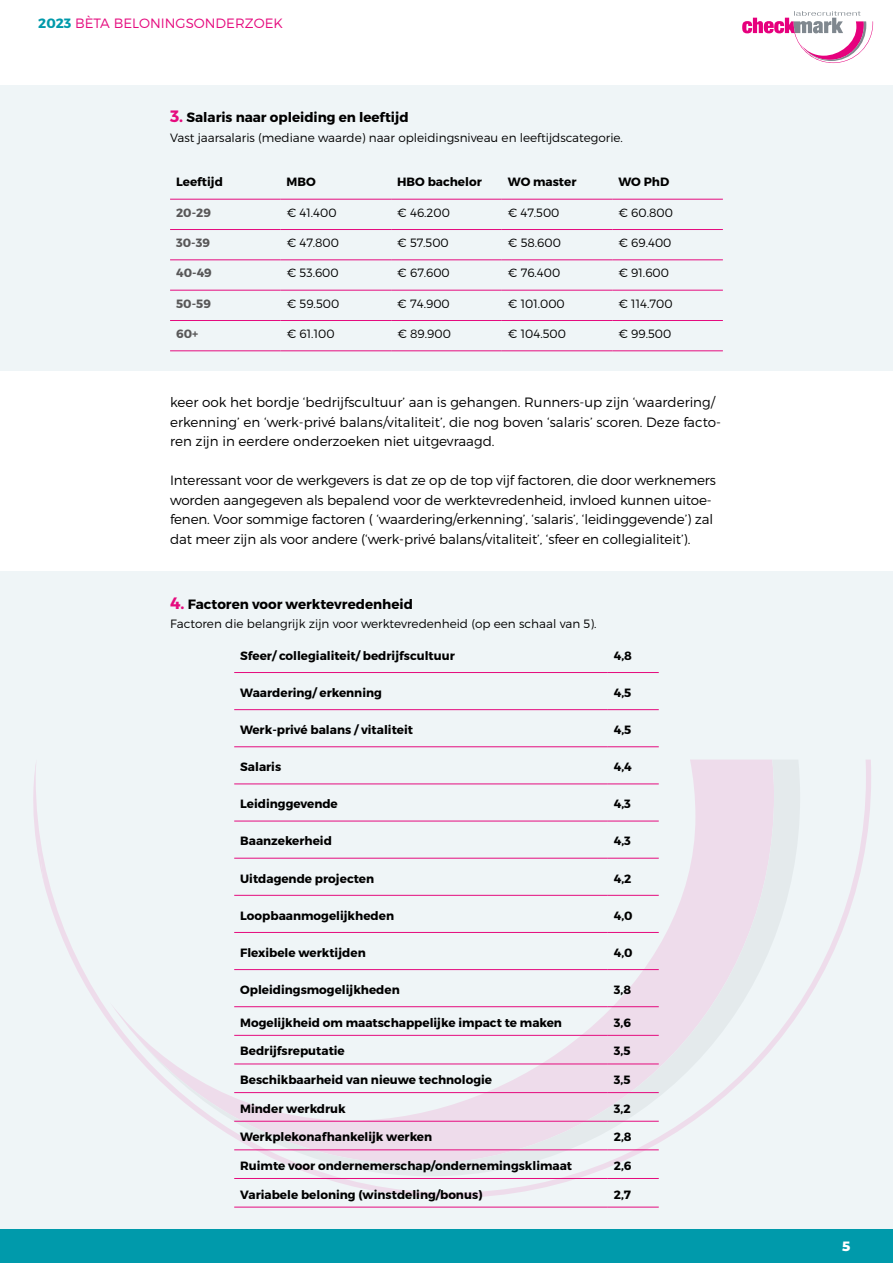
<style>
.page{position:relative;width:893px;height:1263px;background:#fff}
.page>*{position:absolute;margin:0;border:0;box-sizing:border-box;transform-origin:0 0}
.t1{font:300 13.5px/19.5px "Montserrat";letter-spacing:-.01em;color:#000}
.t2{font:700 13.5px "Montserrat";color:#000}
.t3{font:300 13.5px "Montserrat";color:#e50b7e}
.t4{font:800 13.5px "Montserrat";color:#fff}
.t5{font:700 12px "Montserrat";color:#000}
.t6{font:300 12px "Montserrat";color:#000}
.t7{font:700 12px "Montserrat";color:#585758}
.s1{font-weight:700;color:#009aab}
.s2{font-size:16.5px;color:#e50b7e}
</style>
<div class="page">
<div style="left:0;top:1229px;width:893px;height:34px;background:#009aab"></div>
<div style="left:0;top:85px;width:893px;height:286px;background:#eff5f7"></div>
<div style="left:0;top:572px;width:893px;height:657px;background:#eff5f7"></div>
<svg style="left:44px;top:759px;width:827px;height:439px"></svg>
<svg style="left:138px;top:759px;width:662px;height:417px"></svg>
<svg style="left:33px;top:764px;width:11px;height:118px"></svg>
<svg style="left:742px;top:11px;width:131px;height:52px"></svg>
<hr style="left:170px;top:199px;width:111px;height:1px;background:#e50b7e">
<hr style="left:281px;top:199px;width:110px;height:1px;background:#e50b7e">
<hr style="left:391px;top:199px;width:111px;height:1px;background:#e50b7e">
<hr style="left:502px;top:199px;width:110px;height:1px;background:#e50b7e">
<hr style="left:612px;top:199px;width:111px;height:1px;background:#e50b7e">
<hr style="left:170px;top:229px;width:111px;height:1px;background:#e50b7e">
<hr style="left:281px;top:229px;width:110px;height:1px;background:#e50b7e">
<hr style="left:391px;top:229px;width:111px;height:1px;background:#e50b7e">
<hr style="left:502px;top:229px;width:110px;height:1px;background:#e50b7e">
<hr style="left:612px;top:229px;width:111px;height:1px;background:#e50b7e">
<hr style="left:170px;top:259px;width:111px;height:1px;background:#e50b7e">
<hr style="left:281px;top:259px;width:110px;height:1px;background:#e50b7e">
<hr style="left:391px;top:259px;width:111px;height:1px;background:#e50b7e">
<hr style="left:502px;top:259px;width:110px;height:1px;background:#e50b7e">
<hr style="left:612px;top:259px;width:111px;height:1px;background:#e50b7e">
<hr style="left:170px;top:290px;width:111px;height:1px;background:#e50b7e">
<hr style="left:281px;top:290px;width:110px;height:1px;background:#e50b7e">
<hr style="left:391px;top:290px;width:111px;height:1px;background:#e50b7e">
<hr style="left:502px;top:290px;width:110px;height:1px;background:#e50b7e">
<hr style="left:612px;top:290px;width:111px;height:1px;background:#e50b7e">
<hr style="left:170px;top:320px;width:111px;height:1px;background:#e50b7e">
<hr style="left:281px;top:320px;width:110px;height:1px;background:#e50b7e">
<hr style="left:391px;top:320px;width:111px;height:1px;background:#e50b7e">
<hr style="left:502px;top:320px;width:110px;height:1px;background:#e50b7e">
<hr style="left:612px;top:320px;width:111px;height:1px;background:#e50b7e">
<hr style="left:170px;top:350px;width:111px;height:1px;background:#e50b7e">
<hr style="left:281px;top:350px;width:110px;height:1px;background:#e50b7e">
<hr style="left:391px;top:350px;width:111px;height:1px;background:#e50b7e">
<hr style="left:502px;top:350px;width:110px;height:1px;background:#e50b7e">
<hr style="left:612px;top:350px;width:111px;height:1px;background:#e50b7e">
<hr style="left:234px;top:672px;width:374px;height:1px;background:#e50b7e">
<hr style="left:608px;top:672px;width:51px;height:1px;background:#e50b7e">
<hr style="left:234px;top:709px;width:374px;height:1px;background:#e50b7e">
<hr style="left:608px;top:709px;width:51px;height:1px;background:#e50b7e">
<hr style="left:234px;top:746px;width:374px;height:1px;background:#e50b7e">
<hr style="left:608px;top:746px;width:51px;height:1px;background:#e50b7e">
<hr style="left:234px;top:783px;width:374px;height:1px;background:#e50b7e">
<hr style="left:608px;top:783px;width:51px;height:1px;background:#e50b7e">
<hr style="left:234px;top:821px;width:374px;height:1px;background:#e50b7e">
<hr style="left:608px;top:821px;width:51px;height:1px;background:#e50b7e">
<hr style="left:234px;top:858px;width:374px;height:1px;background:#e50b7e">
<hr style="left:608px;top:858px;width:51px;height:1px;background:#e50b7e">
<hr style="left:234px;top:895px;width:374px;height:1px;background:#e50b7e">
<hr style="left:608px;top:895px;width:51px;height:1px;background:#e50b7e">
<hr style="left:234px;top:932px;width:374px;height:1px;background:#e50b7e">
<hr style="left:608px;top:932px;width:51px;height:1px;background:#e50b7e">
<hr style="left:234px;top:969px;width:374px;height:1px;background:#e50b7e">
<hr style="left:608px;top:969px;width:51px;height:1px;background:#e50b7e">
<hr style="left:234px;top:1006px;width:374px;height:1px;background:#e50b7e">
<hr style="left:608px;top:1006px;width:51px;height:1px;background:#e50b7e">
<hr style="left:234px;top:1035px;width:374px;height:1px;background:#e50b7e">
<hr style="left:608px;top:1035px;width:51px;height:1px;background:#e50b7e">
<hr style="left:234px;top:1063px;width:374px;height:1px;background:#e50b7e">
<hr style="left:608px;top:1063px;width:51px;height:1px;background:#e50b7e">
<hr style="left:234px;top:1092px;width:374px;height:1px;background:#e50b7e">
<hr style="left:608px;top:1092px;width:51px;height:1px;background:#e50b7e">
<hr style="left:234px;top:1121px;width:374px;height:1px;background:#e50b7e">
<hr style="left:608px;top:1121px;width:51px;height:1px;background:#e50b7e">
<hr style="left:234px;top:1149px;width:374px;height:1px;background:#e50b7e">
<hr style="left:608px;top:1149px;width:51px;height:1px;background:#e50b7e">
<hr style="left:234px;top:1178px;width:374px;height:1px;background:#e50b7e">
<hr style="left:608px;top:1178px;width:51px;height:1px;background:#e50b7e">
<hr style="left:234px;top:1207px;width:374px;height:1px;background:#e50b7e">
<hr style="left:608px;top:1207px;width:51px;height:1px;background:#e50b7e">
<p class="t3" style="left:38px;top:15px;width:246px"><span class="s1">2023</span> BÈTA BELONINGSONDERZOEK</p>
<p class="t2" style="left:170px;top:109px;width:240px"><span class="s2">3.</span> Salaris naar opleiding en leeftijd</p>
<p class="t6" style="left:170px;top:130px;width:454px">Vast jaarsalaris (mediane waarde) naar opleidingsniveau en leeftijdscategorie.</p>
<p class="t5" style="left:176px;top:175px;width:48px">Leeftijd</p>
<p class="t5" style="left:287px;top:175px;width:31px">MBO</p>
<p class="t5" style="left:397px;top:175px;width:86px">HBO bachelor</p>
<p class="t5" style="left:508px;top:175px;width:70px">WO master</p>
<p class="t5" style="left:618px;top:175px;width:52px">WO PhD</p>
<p class="t7" style="left:176px;top:205px;width:36px">20-29</p>
<p class="t6" style="left:287px;top:205px;width:51px">€ 41.400</p>
<p class="t6" style="left:397px;top:205px;width:54px">€ 46.200</p>
<p class="t6" style="left:508px;top:205px;width:53px">€ 47.500</p>
<p class="t6" style="left:618px;top:205px;width:56px">€ 60.800</p>
<p class="t7" style="left:176px;top:235px;width:35px">30-39</p>
<p class="t6" style="left:287px;top:235px;width:54px">€ 47.800</p>
<p class="t6" style="left:397px;top:235px;width:53px">€ 57.500</p>
<p class="t6" style="left:508px;top:235px;width:55px">€ 58.600</p>
<p class="t6" style="left:618px;top:235px;width:55px">€ 69.400</p>
<p class="t7" style="left:176px;top:266px;width:37px">40-49</p>
<p class="t6" style="left:287px;top:266px;width:53px">€ 53.600</p>
<p class="t6" style="left:397px;top:266px;width:54px">€ 67.600</p>
<p class="t6" style="left:508px;top:266px;width:54px">€ 76.400</p>
<p class="t6" style="left:618px;top:266px;width:52px">€ 91.600</p>
<p class="t7" style="left:176px;top:296px;width:36px">50-59</p>
<p class="t6" style="left:287px;top:296px;width:54px">€ 59.500</p>
<p class="t6" style="left:397px;top:296px;width:54px">€ 74.900</p>
<p class="t6" style="left:508px;top:296px;width:58px">€ 101.000</p>
<p class="t6" style="left:618px;top:296px;width:56px">€ 114.700</p>
<p class="t7" style="left:176px;top:326px;width:24px">60+</p>
<p class="t6" style="left:287px;top:326px;width:49px">€ 61.100</p>
<p class="t6" style="left:397px;top:326px;width:55px">€ 89.900</p>
<p class="t6" style="left:508px;top:326px;width:60px">€ 104.500</p>
<p class="t6" style="left:618px;top:326px;width:54px">€ 99.500</p>
<p class="t1" style="left:170px;top:393px;width:552px">keer ook het bordje ‘bedrijfscultuur’ aan is gehangen. Runners-up zijn ‘waardering/ erkenning’ en ‘werk-privé balans/vitaliteit’, die nog boven ‘salaris’ scoren. Deze facto&shy;ren zijn in eerdere onderzoeken niet uitgevraagd.</p>
<p class="t1" style="left:170px;top:471px;width:547px">Interessant voor de werkgevers is dat ze op de top vijf factoren, die door werknemers worden aangegeven als bepalend voor de werktevredenheid, invloed kunnen uitoe&shy;fenen. Voor sommige factoren ( ‘waardering/erkenning’, ‘salaris’, ‘leidinggevende’) zal dat meer zijn als voor andere (‘werk-privé balans/vitaliteit’, ‘sfeer en collegialiteit’).</p>
<p class="t2" style="left:170px;top:596px;width:244px"><span class="s2">4.</span> Factoren voor werktevredenheid</p>
<p class="t6" style="left:170px;top:617px;width:428px">Factoren die belangrijk zijn voor werktevredenheid (op een schaal van 5).</p>
<p class="t5" style="left:240px;top:648px;width:216px">Sfeer/ collegialiteit/ bedrijfscultuur</p>
<p class="t5" style="left:614px;top:648px;width:20px">4,8</p>
<p class="t5" style="left:240px;top:685px;width:143px">Waardering/ erkenning</p>
<p class="t5" style="left:614px;top:685px;width:19px">4,5</p>
<p class="t5" style="left:240px;top:722px;width:174px">Werk-privé balans / vitaliteit</p>
<p class="t5" style="left:614px;top:722px;width:19px">4,5</p>
<p class="t5" style="left:240px;top:759px;width:42px">Salaris</p>
<p class="t5" style="left:614px;top:759px;width:20px">4,4</p>
<p class="t5" style="left:240px;top:796px;width:99px">Leidinggevende</p>
<p class="t5" style="left:614px;top:796px;width:19px">4,3</p>
<p class="t5" style="left:240px;top:834px;width:93px">Baanzekerheid</p>
<p class="t5" style="left:614px;top:834px;width:19px">4,3</p>
<p class="t5" style="left:240px;top:871px;width:136px">Uitdagende projecten</p>
<p class="t5" style="left:614px;top:871px;width:19px">4,2</p>
<p class="t5" style="left:240px;top:908px;width:155px">Loopbaanmogelijkheden</p>
<p class="t5" style="left:614px;top:908px;width:20px">4,0</p>
<p class="t5" style="left:240px;top:945px;width:127px">Flexibele werktijden</p>
<p class="t5" style="left:614px;top:945px;width:20px">4,0</p>
<p class="t5" style="left:240px;top:982px;width:161px">Opleidingsmogelijkheden</p>
<p class="t5" style="left:614px;top:982px;width:19px">3,8</p>
<p class="t5" style="left:240px;top:1015px;width:323px">Mogelijkheid om maatschappelijke impact te maken</p>
<p class="t5" style="left:614px;top:1015px;width:19px">3,6</p>
<p class="t5" style="left:240px;top:1044px;width:106px">Bedrijfsreputatie</p>
<p class="t5" style="left:614px;top:1044px;width:18px">3,5</p>
<p class="t5" style="left:240px;top:1072px;width:253px">Beschikbaarheid van nieuwe technologie</p>
<p class="t5" style="left:614px;top:1072px;width:18px">3,5</p>
<p class="t5" style="left:240px;top:1101px;width:107px">Minder werkdruk</p>
<p class="t5" style="left:614px;top:1101px;width:18px">3,2</p>
<p class="t5" style="left:240px;top:1129px;width:193px">Werkplekonafhankelijk werken</p>
<p class="t5" style="left:614px;top:1129px;width:19px">2,8</p>
<p class="t5" style="left:240px;top:1158px;width:333px">Ruimte voor ondernemerschap/ondernemingsklimaat</p>
<p class="t5" style="left:614px;top:1158px;width:19px">2,6</p>
<p class="t5" style="left:240px;top:1187px;width:244px">Variabele beloning (winstdeling/bonus)</p>
<p class="t5" style="left:614px;top:1187px;width:19px">2,7</p>
<p class="t4" style="left:842px;top:1236px;width:10px">5</p>
</div>
